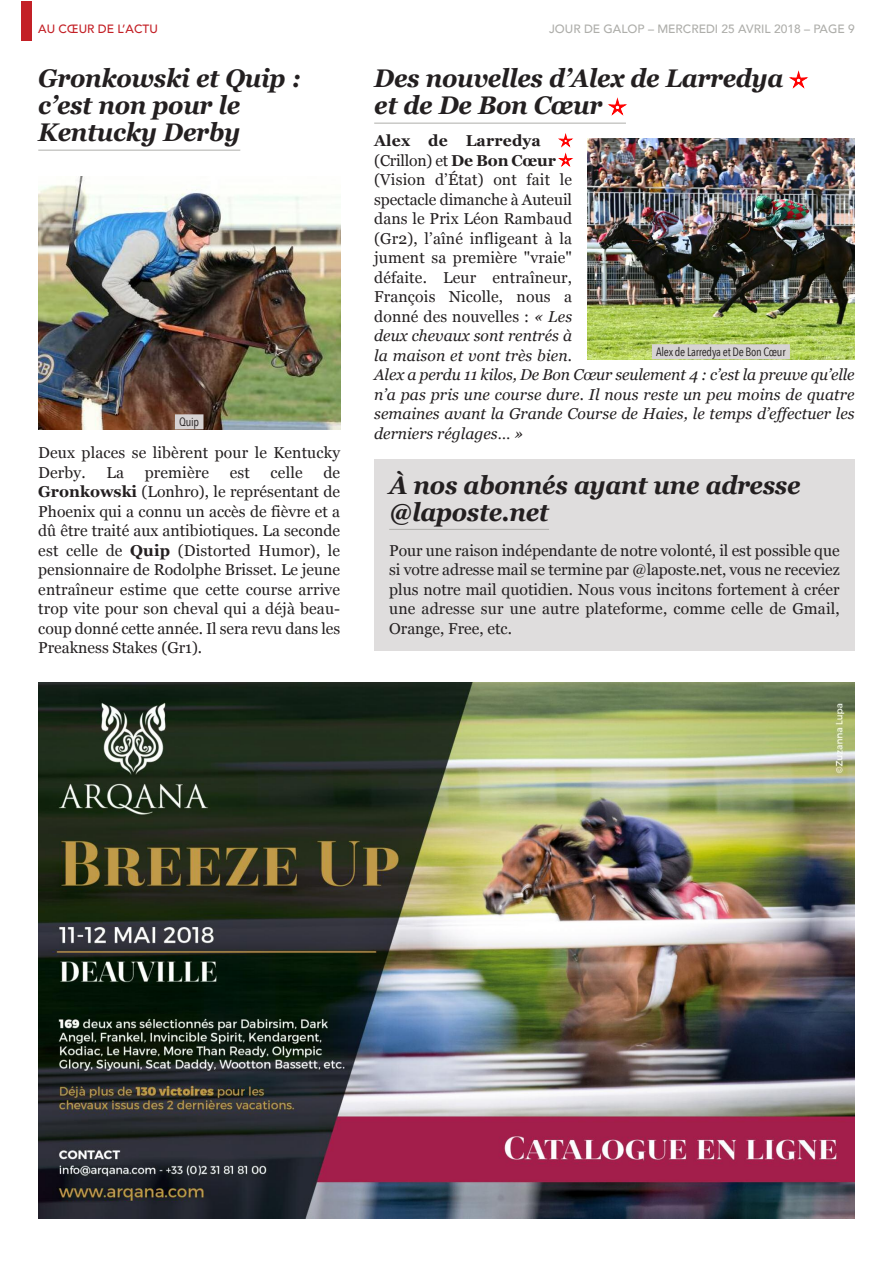
<style>
.page{position:relative;width:893px;height:1263px;background:#fff}
.page>*{position:absolute;margin:0;border:0;box-sizing:border-box;transform-origin:0 0}
.t1{font:italic 700 25.5px/27px "Georgia";letter-spacing:-.015em;color:#231f20;scale:.95 1}
.t2{font:15.75px/19.5px "Georgia";letter-spacing:.01em;color:#231f20;text-align:justify}
.t3{font:italic 15.75px/19.5px "Georgia";color:#231f20}
.t4{font:500 12px "Avenir";color:#aeaeaa}
.t5{font:12px "Avenir Next Condensed";letter-spacing:-.02em;color:#231f20}
.t6{font:500 12px "Avenir";color:#c32026}
.s1{font-weight:700}
.s2{font-weight:700;font-style:normal}
.s3{font-style:normal}
</style>
<div class="page">
<hr style="left:38px;top:150px;width:202px;height:1px;background:#aeaeaa">
<hr style="left:374px;top:123px;width:252px;height:1px;background:#aeaeaa">
<div style="left:21px;top:1px;width:11px;height:39px;background:#c32026"></div>
<img style="left:38px;top:177px;width:302px;height:252px">
<div style="left:175px;top:414px;width:28px;height:15px;background:#d6d3d3"></div>
<img style="left:38px;top:682px;width:816px;height:536px">
<div style="left:374px;top:459px;width:481px;height:192px;background:#dfdddd"></div>
<hr style="left:389px;top:529px;width:160px;height:1px;background:#aeaeaa">
<img style="left:587px;top:138px;width:268px;height:221px">
<div style="left:652px;top:344px;width:138px;height:15px;background:#d6d3d3"></div>
<p class="t6" style="left:38px;top:21px;width:121px">AU CŒUR DE L’ACTU</p>
<p class="t4" style="left:549px;top:21px;width:307px">JOUR DE GALOP – MERCREDI 25 AVRIL 2018 – PAGE 9</p>
<h1 class="t1" style="left:38px;top:65px;width:278px">Gronkowski et Quip : c’est non pour le<br>Kentucky Derby</h1>
<p class="t5" style="left:179px;top:414px;width:22px">Quip</p>
<p class="t2" style="left:38px;top:443px;width:303px">Deux places se libèrent pour le Kentucky<br>Derby.</p>
<p class="t2" style="left:38px;top:462px;width:303px;text-indent:285px">de <span class="s1">Gronkowski</span> (Lonhro), le représentant de Phoenix qui a connu un accès de fièvre et a dû être traité aux antibiotiques. La seconde est celle de <span class="s1">Quip</span> (Distorted Humor), le pensionnaire de Rodolphe Brisset. Le jeune entraîneur estime que cette course arrive trop vite pour son cheval qui a déjà beau&shy;coup donné cette année. Il sera revu dans les Preakness Stakes (Gr1).</p>
<p class="t2" style="left:106px;top:462px;width:19px">La</p>
<p class="t2" style="left:145px;top:462px;width:66px">première</p>
<p class="t2" style="left:230px;top:462px;width:22px">est</p>
<p class="t2" style="left:271px;top:462px;width:34px">celle</p>
<h1 class="t1" style="left:374px;top:65px;width:432px">Des nouvelles d’Alex de Larredya et de De Bon Cœur</h1>
<p class="t3" style="left:374px;top:131px;width:482px"><span class="s2">Alex de Larredya<br></span><span class="s3">(Crillon) et</span> <span class="s2">De Bon Cœur<br></span><span class="s3">(Vision d’État) ont fait le<br>spectacle dimanche à Auteuil<br>dans le Prix Léon Rambaud<br>(Gr2), l’aîné infligeant à la<br>jument sa première "vraie"<br>défaite. Leur entraîneur,<br>François Nicolle, nous a<br>donné des nouvelles :</span> « Les<br>deux chevaux sont rentrés à<br>la maison et vont très bien.<br>Alex a perdu 11 kilos, De Bon Cœur seulement 4 : c’est la preuve qu’elle n’a pas pris une course dure. Il nous reste un peu moins de quatre semaines avant la Grande Course de Haies, le temps d’effectuer les derniers réglages… »</p>
<p class="t5" style="left:656px;top:344px;width:131px">Alex de Larredya et De Bon Cœur</p>
<h1 class="t1" style="left:389px;top:471px;width:434px">À nos abonnés ayant une adresse @laposte.net</h1>
<p class="t2" style="left:389px;top:540px;width:452px">Pour une raison indépendante de notre volonté, il est possible que si votre adresse mail se termine par @laposte.net, vous ne receviez plus notre mail quotidien. Nous vous incitons fortement à créer une adresse sur une autre plateforme, comme celle de Gmail, Orange, Free, etc.</p>
</div>
